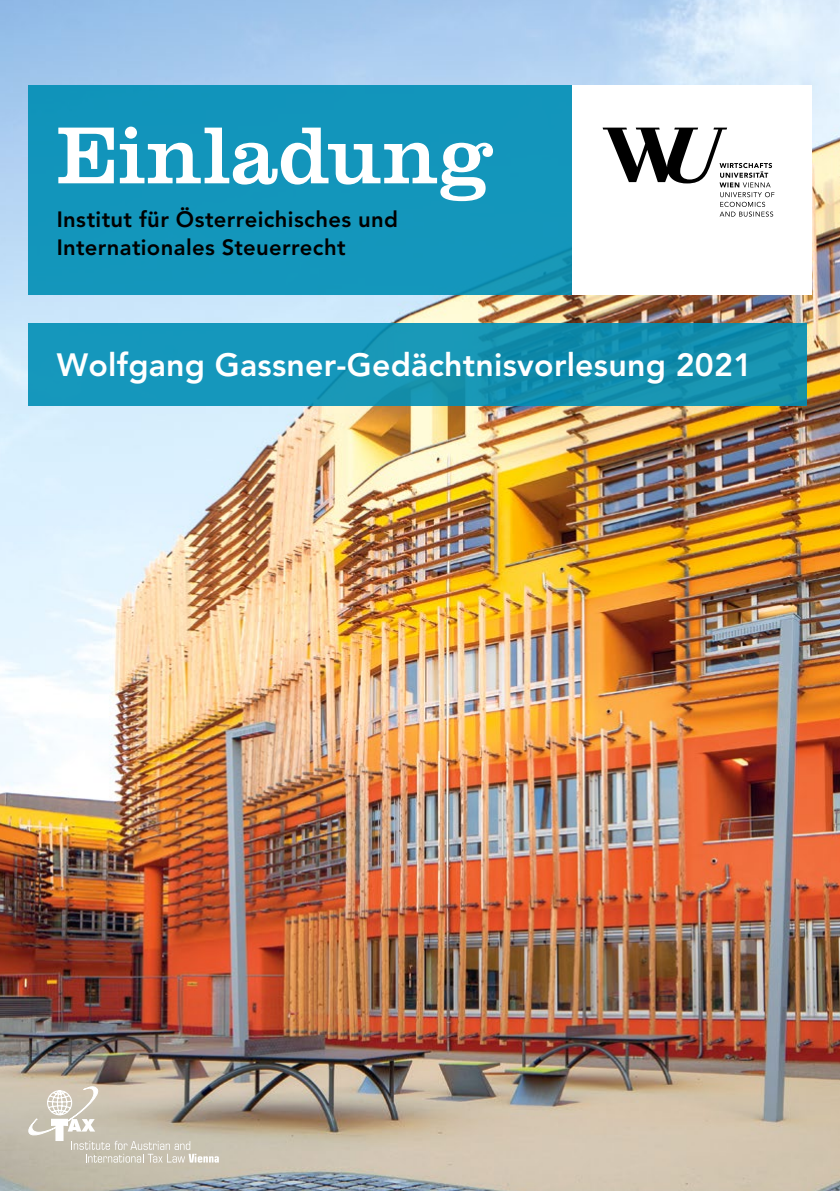
<style>
.page{position:relative;width:840px;height:1191px;background:#fff}
.page>*{position:absolute;margin:0;border:0;box-sizing:border-box;transform-origin:0 0}
.t1{font:84px "Clarendon LT Std";letter-spacing:.005em;color:#fff}
.t2{font:800 32px "Avenir LT Std";letter-spacing:.01em;color:#fff}
.t3{font:800 22px/28px "Avenir LT Std";letter-spacing:.015em;color:#000}
</style>
<div class="page">
<img style="left:0;top:0;width:839px;height:1191px">
<div style="left:28px;top:85px;width:565px;height:210px;background:#1395bb"></div>
<div style="left:28px;top:323px;width:778px;height:82px;background:linear-gradient(to right,#169abf,#128ca9)"></div>
<svg style="left:25px;top:1083px;width:194px;height:79px;background:#c6beaf"></svg>
<div style="left:571px;top:85px;width:240px;height:210px;background:#fff"></div>
<svg style="left:602px;top:128px;width:172px;height:89px"></svg>
<h1 class="t1" style="left:57px;top:106px;width:438px">Einladung</h1>
<p class="t3" style="left:57px;top:206px;width:342px">Institut für Österreichisches und<br>Internationales Steuerrecht</p>
<h2 class="t2" style="left:57px;top:346px;width:696px">Wolfgang Gassner-Gedächtnisvorlesung 2021</h2>
</div>
